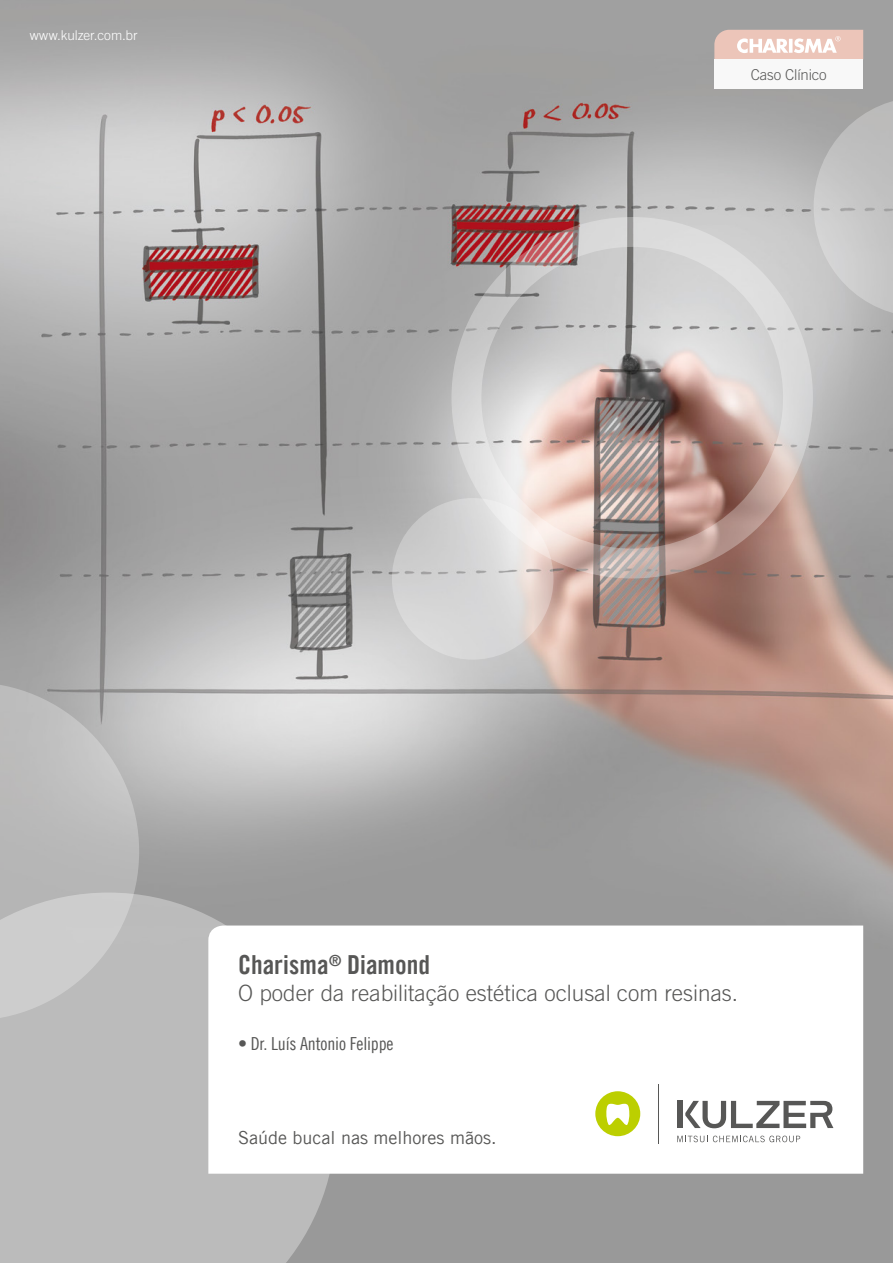
<style>
.page{position:relative;width:893px;height:1263px;background:#fff}
.page>*{position:absolute;margin:0;border:0;box-sizing:border-box;transform-origin:0 0}
.t1{font:26.25px "Trade Gothic LT Com Bd Cn 20";color:#575756}
.t2{font:300 22.5px "Trade Gothic LT Com";color:#575756}
.t3{font:18px "Trade Gothic LT Com";color:#575756}
.t4{font:18px "Trade Gothic LT Com Cn 18";letter-spacing:-.01em;color:#575756}
.t5{font:300 15px "Trade Gothic LT Com";letter-spacing:-.01em;color:#575756}
.t6{font:300 13.5px "Trade Gothic LT Com";color:#fff}
</style>
<div class="page">
<img style="left:0;top:0;width:893px;height:1263px">
<svg style="left:0;top:892px;width:336px;height:371px;background:#b7b7b7"></svg>
<svg style="left:208px;top:925px;width:655px;height:249px"></svg>
<svg style="left:392px;top:498px;width:161px;height:162px;background:#d5d3d3"></svg>
<svg style="left:0;top:682px;width:139px;height:338px;background:#bebebe"></svg>
<svg style="left:814px;top:97px;width:79px;height:220px;background:#c0c0c0"></svg>
<svg style="left:451px;top:217px;width:362px;height:361px;background:#c4b5b2"></svg>
<hr style="left:658px;top:1084px;width:1px;height:60px;background:#575756">
<svg style="left:677px;top:1135px;width:123px;height:7px"></svg>
<div style="left:677px;top:1101px;width:5px;height:27px;background:#575756"></div>
<svg style="left:685px;top:1101px;width:148px;height:27px"></svg>
<div style="left:595px;top:1091px;width:45px;height:45px;background:#bccf00;border-radius:50%"></div>
<svg style="left:606px;top:1104px;width:24px;height:21px"></svg>
<svg style="left:446px;top:30px;width:417px;height:30px;background:#bbb1ad"></svg>
<div style="left:714px;top:60px;width:149px;height:29px;background:#f8f8f8"></div>
<p class="t6" style="left:30px;top:27px;width:109px">www.kulzer.com.br</p>
<p class="t5" style="left:751px;top:66px;width:77px">Caso Clínico</p>
<p class="t1" style="left:238px;top:949px;width:193px">Charisma<sup>®</sup> Diamond</p>
<p class="t2" style="left:238px;top:980px;width:502px">O poder da reabilitação estética oclusal com resinas.</p>
<p class="t4" style="left:238px;top:1033px;width:157px">• Dr. Luís Antonio Felippe</p>
<p class="t3" style="left:238px;top:1126px;width:260px">Saúde bucal nas melhores mãos.</p>
</div>
